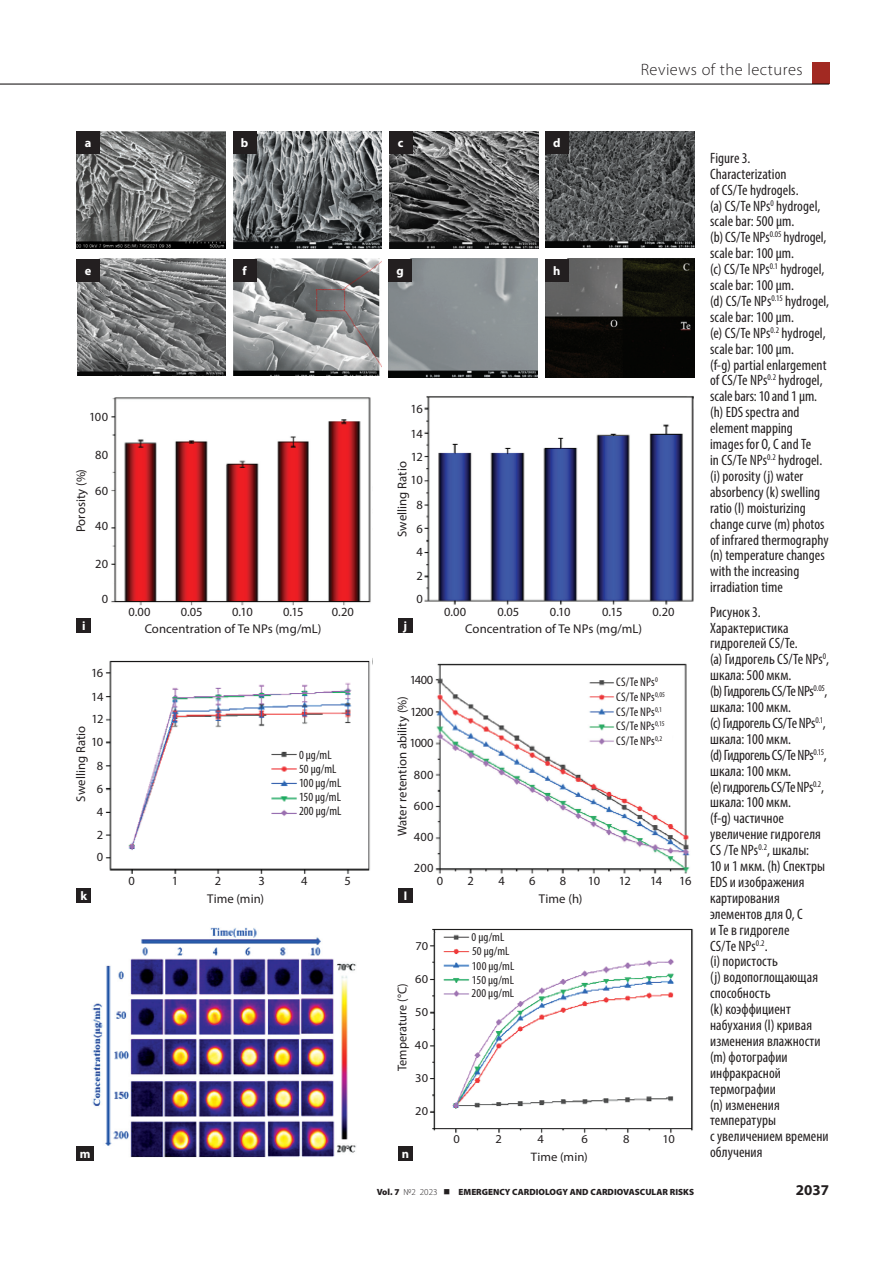
<style>
.page{position:relative;width:893px;height:1263px;background:#fff}
.page>*{position:absolute;margin:0;border:0;box-sizing:border-box;transform-origin:0 0}
.t1{font:300 16.5px "Myriad Pro";letter-spacing:.03em;color:#231f20}
.t2{font:condensed 15px/15.9px "Myriad Pro";letter-spacing:.005em;color:#231f20}
.t3{font:700 15px "Myriad Pro";color:#231f20}
.t4{font:12.75px "Myriad Pro";letter-spacing:.005em;color:#231f20}
.t5{font:12.45px "Myriad Pro";letter-spacing:-.025em;color:#231f20}
.t6{font:condensed 12.45px/14.7px "Myriad Pro";letter-spacing:.01em;color:#231f20}
.t7{font:700 12.45px "Myriad Pro";color:#fff}
.t8{font:12.3px "Myriad Pro";letter-spacing:.005em;color:#231f20;scale:1.04 1}
.t9{font:condensed 12px/14.4px "Myriad Pro";letter-spacing:.01em;color:#231f20;scale:1.04 1}
.t10{font:12px "Myriad Pro";color:#231f20;scale:1.04 1}
.t11{font:700 12px "Myriad Pro";color:#fff;scale:1.04 1}
.t12{font:900 9px "Myriad Pro";color:#231f20}
.s1{font-weight:300}
</style>
<div class="page">
<img style="left:77px;top:131px;width:148px;height:117px">
<img style="left:233px;top:131px;width:149px;height:117px">
<img style="left:389px;top:131px;width:149px;height:117px">
<img style="left:545px;top:131px;width:149px;height:116px">
<img style="left:77px;top:259px;width:149px;height:117px">
<img style="left:233px;top:259px;width:149px;height:116px">
<img style="left:389px;top:259px;width:149px;height:119px">
<img style="left:545px;top:259px;width:149px;height:119px">
<div style="left:77px;top:131px;width:23px;height:23px;background:#231f20"></div>
<img style="left:435px;top:663px;width:255px;height:211px">
<img style="left:111px;top:397px;width:260px;height:209px">
<img style="left:424px;top:396px;width:270px;height:209px">
<img style="left:106px;top:658px;width:267px;height:216px">
<img style="left:92px;top:927px;width:264px;height:231px">
<div style="left:233px;top:131px;width:23px;height:23px;background:#231f20"></div>
<div style="left:389px;top:131px;width:23px;height:23px;background:#231f20"></div>
<div style="left:545px;top:131px;width:23px;height:23px;background:#231f20"></div>
<div style="left:77px;top:259px;width:23px;height:23px;background:#231f20"></div>
<div style="left:233px;top:259px;width:23px;height:23px;background:#231f20"></div>
<div style="left:389px;top:259px;width:23px;height:23px;background:#231f20"></div>
<div style="left:545px;top:259px;width:23px;height:23px;background:#231f20"></div>
<div style="left:77px;top:618px;width:14px;height:15px;background:#231f20"></div>
<div style="left:398px;top:618px;width:15px;height:15px;background:#231f20"></div>
<div style="left:77px;top:888px;width:14px;height:15px;background:#231f20"></div>
<div style="left:77px;top:1146px;width:17px;height:15px;background:#231f20"></div>
<div style="left:398px;top:1146px;width:15px;height:15px;background:#231f20"></div>
<img style="left:429px;top:928px;width:264px;height:205px">
<div style="left:398px;top:889px;width:15px;height:14px;background:#231f20"></div>
<hr style="left:0;top:83px;width:829px;height:2px;background:#231f20">
<div style="left:812px;top:63px;width:17px;height:21px;background:#a22922"></div>
<p class="t7" style="left:85px;top:135px;width:8px">a</p>
<p class="t7" style="left:241px;top:135px;width:9px">b</p>
<p class="t7" style="left:398px;top:135px;width:7px">c</p>
<p class="t7" style="left:553px;top:135px;width:9px">d</p>
<p class="t1" style="left:641px;top:61px;width:164px">Reviews of the lectures</p>
<p class="t7" style="left:85px;top:263px;width:8px">e</p>
<p class="t7" style="left:242px;top:263px;width:6px">f</p>
<p class="t7" style="left:397px;top:263px;width:9px">g</p>
<p class="t7" style="left:553px;top:263px;width:9px">h</p>
<p class="t5" style="left:89px;top:409px;width:21px">100</p>
<p class="t5" style="left:95px;top:447px;width:14px">80</p>
<p class="t4" style="left:73px;top:532px;width:65px;rotate:-90deg">Porosity (%)</p>
<p class="t5" style="left:95px;top:483px;width:14px">60</p>
<p class="t5" style="left:95px;top:518px;width:15px">40</p>
<p class="t5" style="left:95px;top:557px;width:14px">20</p>
<p class="t5" style="left:410px;top:401px;width:14px">16</p>
<p class="t5" style="left:411px;top:426px;width:14px">14</p>
<p class="t5" style="left:411px;top:449px;width:14px">12</p>
<p class="t4" style="left:394px;top:537px;width:77px;rotate:-90deg">Swelling Ratio</p>
<p class="t5" style="left:410px;top:472px;width:14px">10</p>
<p class="t5" style="left:416px;top:497px;width:8px">8</p>
<p class="t5" style="left:416px;top:521px;width:8px">6</p>
<p class="t5" style="left:416px;top:544px;width:8px">4</p>
<p class="t5" style="left:416px;top:568px;width:8px">2</p>
<p class="t5" style="left:102px;top:591px;width:8px">0</p>
<p class="t5" style="left:416px;top:591px;width:8px">0</p>
<p class="t5" style="left:128px;top:604px;width:24px">0.00</p>
<p class="t5" style="left:181px;top:604px;width:23px">0.05</p>
<p class="t5" style="left:232px;top:604px;width:22px">0.10</p>
<p class="t5" style="left:283px;top:604px;width:22px">0.15</p>
<p class="t5" style="left:332px;top:604px;width:24px">0.20</p>
<p class="t5" style="left:444px;top:604px;width:24px">0.00</p>
<p class="t5" style="left:497px;top:604px;width:23px">0.05</p>
<p class="t5" style="left:550px;top:604px;width:22px">0.10</p>
<p class="t5" style="left:602px;top:604px;width:22px">0.15</p>
<p class="t5" style="left:652px;top:604px;width:24px">0.20</p>
<p class="t7" style="left:82px;top:618px;width:5px">i</p>
<p class="t7" style="left:404px;top:618px;width:5px">j</p>
<p class="t4" style="left:145px;top:621px;width:178px">Concentration of Te NPs (mg/mL)</p>
<p class="t4" style="left:465px;top:621px;width:178px">Concentration of Te NPs (mg/mL)</p>
<p class="t5" style="left:91px;top:665px;width:14px">16</p>
<p class="t5" style="left:91px;top:689px;width:14px">14</p>
<p class="t5" style="left:91px;top:711px;width:14px">12</p>
<p class="t4" style="left:73px;top:801px;width:77px;rotate:-90deg">Swelling Ratio</p>
<p class="t5" style="left:91px;top:734px;width:14px">10</p>
<p class="t5" style="left:97px;top:758px;width:8px">8</p>
<p class="t5" style="left:97px;top:781px;width:8px">6</p>
<p class="t5" style="left:97px;top:804px;width:8px">4</p>
<p class="t5" style="left:97px;top:827px;width:8px">2</p>
<p class="t5" style="left:97px;top:849px;width:8px">0</p>
<p class="t7" style="left:81px;top:887px;width:8px">k</p>
<p class="t6" style="left:299px;top:747px;width:34px">0 μg/mL</p>
<p class="t6" style="left:299px;top:762px;width:44px;line-height:14px">50 μg/mL<br>100 μg/mL<br>150 μg/mL<br>200 μg/mL</p>
<p class="t5" style="left:128px;top:873px;width:8px">0</p>
<p class="t5" style="left:172px;top:873px;width:8px">1</p>
<p class="t5" style="left:215px;top:873px;width:8px">2</p>
<p class="t5" style="left:259px;top:873px;width:8px">3</p>
<p class="t5" style="left:301px;top:873px;width:8px">4</p>
<p class="t5" style="left:344px;top:873px;width:8px">5</p>
<p class="t4" style="left:207px;top:891px;width:58px">Time (min)</p>
<p class="t5" style="left:410px;top:672px;width:25px">1400</p>
<p class="t4" style="left:394px;top:836px;width:141px;rotate:-90deg">Water retention ability (%)</p>
<p class="t5" style="left:410px;top:704px;width:25px">1200</p>
<p class="t5" style="left:410px;top:735px;width:25px">1000</p>
<p class="t5" style="left:414px;top:767px;width:21px">800</p>
<p class="t5" style="left:414px;top:798px;width:21px">600</p>
<p class="t5" style="left:414px;top:829px;width:21px">400</p>
<p class="t5" style="left:414px;top:860px;width:21px">200</p>
<p class="t6" style="left:616px;top:675px;width:50px">CS/Te NPs<sup>0<br></sup>CS/Te NPs<sup>0,05<br></sup>CS/Te NPs<sup>0,1<br></sup>CS/Te NPs<sup>0,15<br></sup>CS/Te NPs<sup>0,2</sup></p>
<p class="t11" style="left:404px;top:888px;width:5px">l</p>
<p class="t5" style="left:437px;top:873px;width:8px">0</p>
<p class="t5" style="left:467px;top:873px;width:8px">2</p>
<p class="t5" style="left:498px;top:873px;width:8px">4</p>
<p class="t5" style="left:529px;top:873px;width:8px">6</p>
<p class="t5" style="left:560px;top:873px;width:8px">8</p>
<p class="t5" style="left:588px;top:873px;width:14px">10</p>
<p class="t5" style="left:619px;top:873px;width:14px">12</p>
<p class="t5" style="left:650px;top:873px;width:14px">14</p>
<p class="t5" style="left:679px;top:873px;width:14px">16</p>
<p class="t4" style="left:539px;top:891px;width:45px">Time (h)</p>
<p class="t10" style="left:415px;top:938px;width:14px">70</p>
<p class="t10" style="left:415px;top:972px;width:14px">60</p>
<p class="t4" style="left:394px;top:1071px;width:89px;rotate:-90deg">Temperature (°C)</p>
<p class="t10" style="left:415px;top:1005px;width:14px">50</p>
<p class="t10" style="left:415px;top:1037px;width:14px">40</p>
<p class="t10" style="left:415px;top:1070px;width:14px">30</p>
<p class="t10" style="left:415px;top:1104px;width:14px">20</p>
<p class="t9" style="left:472px;top:930px;width:33px">0 μg/mL</p>
<p class="t9" style="left:472px;top:944px;width:42px">50 μg/mL<br>100 μg/mL<br>150 μg/mL</p>
<p class="t9" style="left:472px;top:985px;width:43px">200 μg/mL</p>
<p class="t10" style="left:453px;top:1132px;width:8px">0</p>
<p class="t10" style="left:495px;top:1132px;width:8px">2</p>
<p class="t10" style="left:538px;top:1132px;width:8px">4</p>
<p class="t10" style="left:581px;top:1132px;width:8px">6</p>
<p class="t10" style="left:623px;top:1132px;width:8px">8</p>
<p class="t10" style="left:663px;top:1132px;width:13px">10</p>
<p class="t7" style="left:80px;top:1145px;width:12px">m</p>
<p class="t7" style="left:402px;top:1145px;width:9px">n</p>
<p class="t8" style="left:531px;top:1149px;width:56px">Time (min)</p>
<p class="t2" style="left:710px;top:150px;width:121px">Figure 3.<br>Characterization<br>of CS/Te hydrogels.<br>(a) CS/Te NPs<sup>0</sup> hydrogel, scale bar: 500 μm.<br>(b) CS/Te NPs<sup>0.05</sup> hydrogel, scale bar: 100 μm.<br>(c) CS/Te NPs<sup>0.1</sup> hydrogel, scale bar: 100 μm.<br>(d) CS/Te NPs<sup>0.15</sup> hydrogel, scale bar: 100 μm.<br>(e) CS/Te NPs<sup>0.2</sup> hydrogel, scale bar: 100 μm.<br>(f-g) partial enlargement of CS/Te NPs<sup>0.2</sup> hydrogel, scale bars: 10 and 1 μm. (h) EDS spectra and element mapping images for O, C and Te<br>in CS/Te NPs<sup>0.2</sup> hydrogel. (i) porosity (j) water absorbency (k) swelling ratio (l) moisturizing change curve (m) photos of infrared thermography (n) temperature changes with the increasing irradiation time</p>
<p class="t2" style="left:710px;top:603px;width:121px">Рисунок 3.<br>Характеристика гидрогелей CS/Te.<br>(а) Гидрогель CS/Te NPs<sup>0</sup>, шкала: 500 мкм.<br>(b) Гидрогель CS/Te NPs<sup>0.05</sup>, шкала: 100 мкм.<br>(c) Гидрогель CS/Te NPs<sup>0.1</sup>, шкала: 100 мкм.<br>(d) Гидрогель CS/Te NPs<sup>0.15</sup>, шкала: 100 мкм.<br>(e) гидрогель CS/Te NPs<sup>0.2</sup>, шкала: 100 мкм.<br>(f-g) частичное увеличение гидрогеля<br>CS /Te NPs<sup>0.2</sup>, шкалы:<br>10 и 1 мкм. (h) Спектры<br>EDS и изображения картирования элементов для O, C<br>и Te в гидрогеле<br>CS/Te NPs<sup>0.2</sup>.<br>(i) пористость<br>(j) водопоглощающая способность<br>(k) коэффициент набухания (l) кривая изменения влажности (m) фотографии инфракрасной термографии<br>(n) изменения температуры<br>с увеличением времени облучения</p>
<p class="t12" style="left:377px;top:1186px;width:319px">Vol. 7 <span class="s1">№2 2023</span> ■ EMERGENCY CARDIOLOGY AND CARDIOVASCULAR RISKS</p>
<p class="t3" style="left:796px;top:1180px;width:35px">2037</p>
</div>
